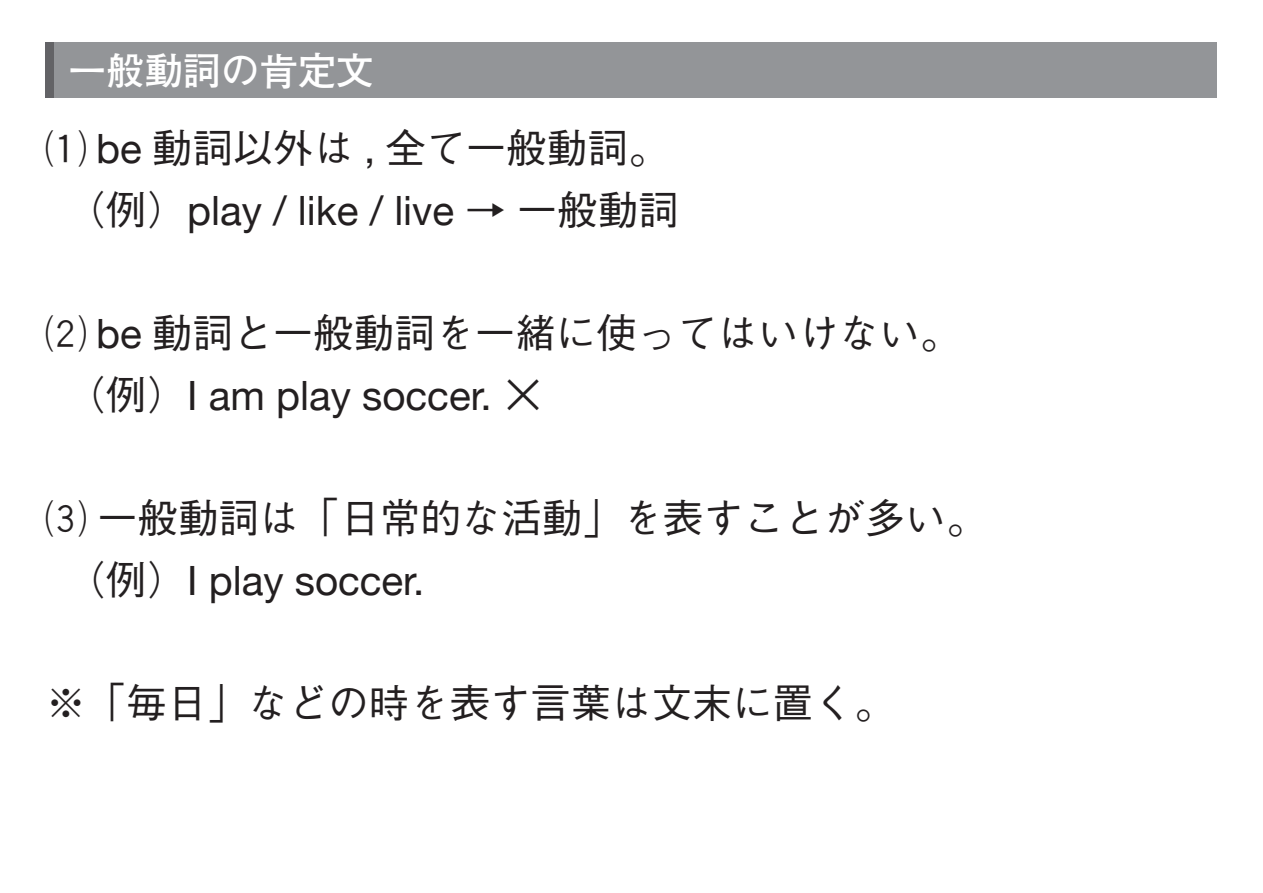
<style>
.page{position:relative;width:1263px;height:893px;background:#fff}
.page>*{position:absolute;margin:0;border:0;box-sizing:border-box;transform-origin:0 0}
.t1{font:500 40.35px "Gothic BBB";color:#231f20}
.t2{font:40.35px "Helvetica Neue";color:#231f20}
.t3{font:700 38.25px "Futo Go B101";color:#fff}
.s1{font-family:"Helvetica Neue";font-weight:400}
.s2{font-family:"Gothic BBB";font-weight:500}
</style>
<div class="page">
<div style="left:46px;top:43px;width:1171px;height:55px;background:#939598"></div>
<div style="left:46px;top:43px;width:8px;height:55px;background:#636366"></div>
<p class="t3" style="left:68px;top:48px;width:308px">一般動詞の肯定文</p>
<p class="t1" style="left:46px;top:125px;width:624px">⑴ <span class="s1">be</span> 動詞以外は <span class="s1">,</span> 全て一般動詞。</p>
<p class="t2" style="left:46px;top:181px;width:634px"><span class="s2">　（例）</span>play / like / live <span class="s2">→ 一般動詞</span></p>
<p class="t1" style="left:46px;top:310px;width:916px">⑵ <span class="s1">be</span> 動詞と一般動詞を一緒に使ってはいけない。</p>
<p class="t2" style="left:46px;top:366px;width:499px"><span class="s2">　（例）</span>I am play soccer. <span class="s2">×</span></p>
<p class="t1" style="left:46px;top:495px;width:942px">⑶ 一般動詞は「日常的な活動」を表すことが多い。</p>
<p class="t2" style="left:46px;top:551px;width:380px"><span class="s2">　（例）</span>I play soccer.</p>
<p class="t1" style="left:46px;top:680px;width:850px">※「毎日」などの時を表す言葉は文末に置く。</p>
</div>
